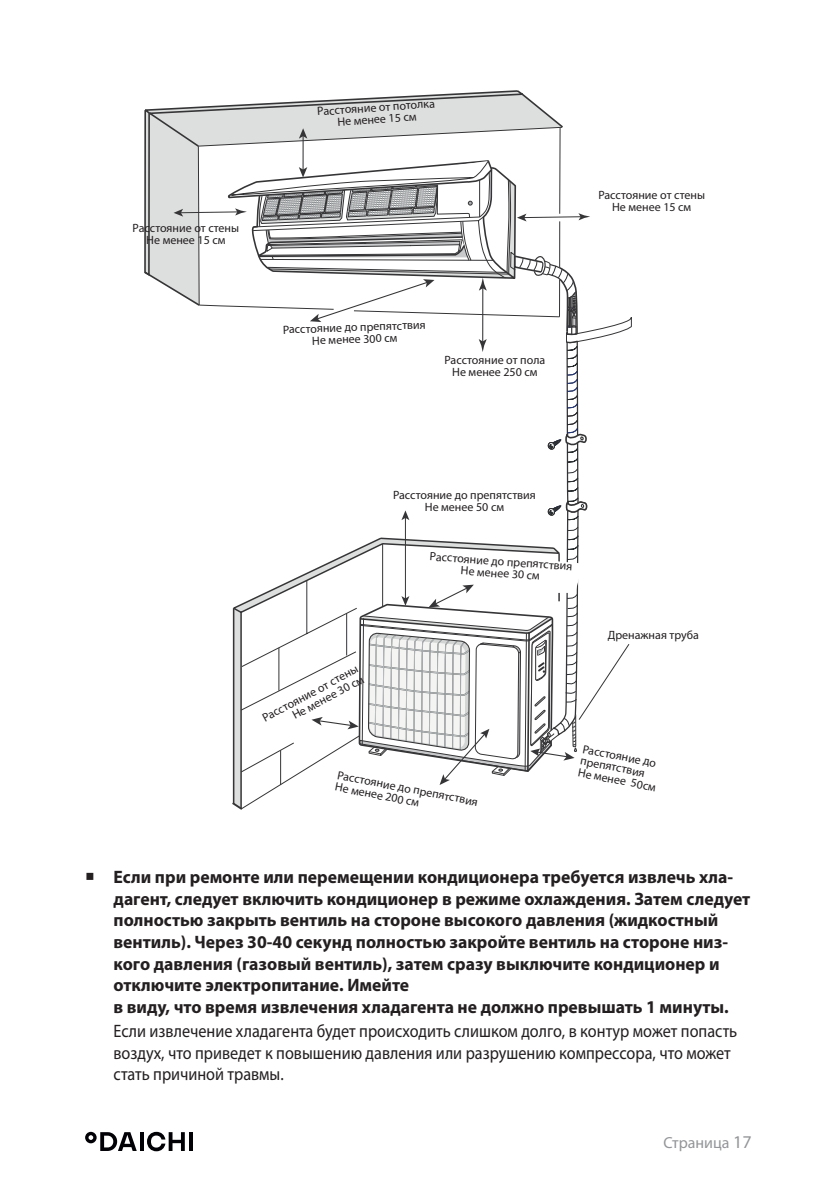
<style>
.page{position:relative;width:840px;height:1191px;background:#fff}
.page>*{position:absolute;margin:0;border:0;box-sizing:border-box;transform-origin:0 0}
.t1{font:700 18px/21.6px "Myriad Pro";color:#231f20}
.t2{font:18px/21.6px "Myriad Pro";color:#231f20;scale:.9 1}
.t3{font:16px "Myriad Pro";color:#939598}
.t4{font:12px/12px "Myriad Pro";color:#231f20;text-align:center}
.s1{font-size:18px}
</style>
<div class="page">
<hr style="left:140px;top:1132px;width:3px;height:19px;background:#010106">
<hr style="left:189px;top:1132px;width:4px;height:19px;background:#010106">
<svg style="left:147px;top:1131px;width:38px;height:20px"></svg>
<svg style="left:85px;top:1131px;width:52px;height:20px"></svg>
<svg style="left:144px;top:90px;width:487px;height:720px"></svg>
<p class="t4" style="left:132px;top:221px;width:108px">Расстояние от стены<br>Не менее 15 см</p>
<p class="t4" style="left:317px;top:105px;width:119px;rotate:-4deg">Расстояние от потолка<br>Не менее 15 см</p>
<p class="t4" style="left:282px;top:323px;width:144px;rotate:-2deg">Расстояние до препятствия<br>Не менее 300 см</p>
<p class="t4" style="left:444px;top:354px;width:102px">Расстояние от пола<br>Не менее 250 см</p>
<p class="t4" style="left:598px;top:189px;width:108px">Расстояние от стены<br>Не менее 15 см</p>
<p class="t4" style="left:393px;top:488px;width:144px">Расстояние до препятствия<br>Не менее 50 см</p>
<p class="t4" style="left:260px;top:712px;width:108px;text-align:right;rotate:-28deg">Расстояние от стены<br>Не менее 30 см</p>
<p class="t4" style="left:430px;top:550px;width:144px;rotate:4deg">Расстояние до препятствия<br>Не менее 30 см</p>
<p class="t4" style="left:607px;top:628px;width:93px">Дренажная труба</p>
<p class="t4" style="left:338px;top:768px;width:144px;text-align:left;rotate:11deg">Расстояние до препятствия<br>Не менее 200 см</p>
<p class="t4" style="left:583px;top:742px;width:81px;text-align:left;rotate:11deg">Расстояние до препятствия<br>Не менее 50см</p>
<p class="t1" style="left:113px;top:865px;width:638px">Если при ремонте или перемещении кондиционера требуется извлечь хла&shy;дагент, следует включить кондиционер в режиме охлаждения. Затем следует полностью закрыть вентиль на стороне высокого давления (жидкостный вентиль). Через 30-40 секунд полностью закройте вентиль на стороне низ&shy;кого давления (газовый вентиль), затем сразу выключите кондиционер и отключите электропитание. Имейте<br>в виду, что время извлечения хладагента не должно превышать 1 минуты.</p>
<p class="t2" style="left:113px;top:1020px;width:694px">Если извлечение хладагента будет происходить слишком долго, в контур может попасть воздух, что приведет к повышению давления или разрушению компрессора, что может стать причиной травмы.</p>
<p class="t3" style="left:663px;top:1132px;width:90px">Страница <span class="s1">17</span></p>
</div>
